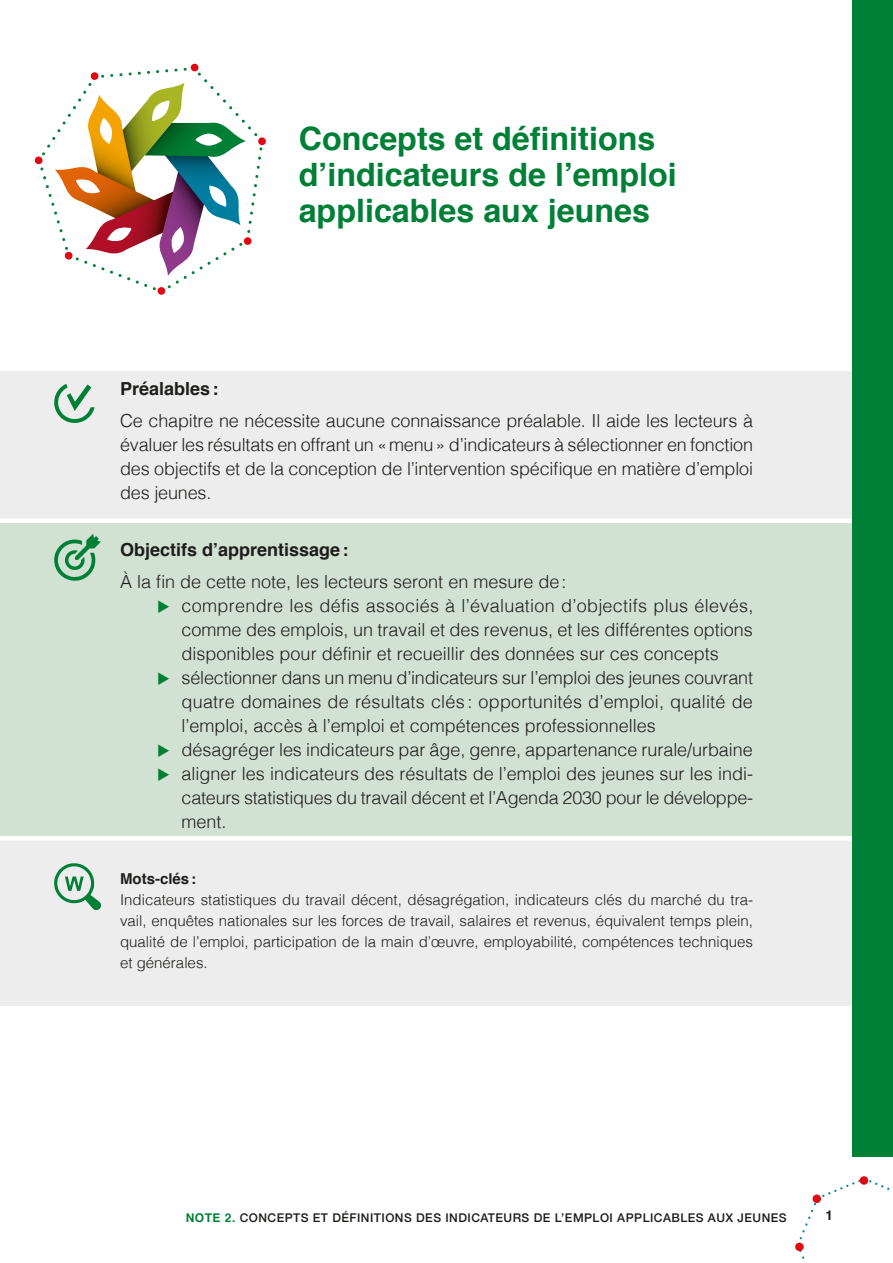
<style>
.page{position:relative;width:893px;height:1263px;background:#fff}
.page>*{position:absolute;margin:0;border:0;box-sizing:border-box;transform-origin:0 0}
.t1{font:700 32.25px/36px "Helvetica";color:#007f37}
.t2{font:300 18px/24px "Helvetica";color:#1d1d1b;text-align:justify}
.t3{font:700 18px "Helvetica";color:#1d1d1b}
.t4{font:300 15px/21px "Helvetica";color:#1d1d1b;text-align:justify}
.t5{font:700 15px "Helvetica";color:#1d1d1b}
.t6{font:700 13.5px "Helvetica";color:#1d1d1b}
.t7{font:500 12px "Helvetica Neue";letter-spacing:.04em;color:#1d1d1b}
.s1{font-family:"Helvetica";font-weight:700;color:#007f37}
</style>
<div class="page">
<svg style="left:796px;top:1177px;width:94px;height:82px"></svg>
<div style="left:860px;top:1176px;width:8px;height:9px;background:#e30613;border-radius:50%"></div>
<svg style="left:795px;top:1242px;width:9px;height:9px"></svg>
<div style="left:812px;top:1194px;width:9px;height:9px;background:#e30613;border-radius:50%"></div>
<div style="left:0;top:371px;width:893px;height:152px;background:#ededed"></div>
<div style="left:0;top:838px;width:893px;height:168px;background:#ededed"></div>
<div style="left:0;top:523px;width:893px;height:316px;background:#d1e2d2"></div>
<hr style="left:0;top:519px;width:893px;height:4px;background:#fff">
<hr style="left:0;top:836px;width:893px;height:4px;background:#fff">
<svg style="left:54px;top:384px;width:41px;height:39px"></svg>
<svg style="left:54px;top:534px;width:47px;height:47px"></svg>
<svg style="left:54px;top:863px;width:47px;height:47px"></svg>
<div style="left:853px;top:0;width:40px;height:1157px;background:#007f37"></div>
<svg style="left:34px;top:63px;width:232px;height:232px"></svg>
<h1 class="t1" style="left:299px;top:121px;width:380px">Concepts et définitions d’indicateurs de l’emploi applicables aux jeunes</h1>
<p class="t3" style="left:120px;top:374px;width:100px">Préalables:</p>
<p class="t2" style="left:120px;top:408px;width:634px">Ce chapitre ne nécessite aucune connaissance préalable. Il aide les lecteurs à évaluer les résultats en offrant un «menu» d’indicateurs à sélectionner en fonction des objectifs et de la conception de l’intervention spécifique en matière d’emploi des jeunes.</p>
<p class="t3" style="left:120px;top:535px;width:230px">Objectifs d’apprentissage:</p>
<p class="t2" style="left:182px;top:569px;width:573px;text-align:left;text-indent:-62px">À la fin de cette note, les lecteurs seront en mesure de:<br>comprendre les défis associés à l’évaluation d’objectifs plus élevés, comme des emplois, un travail et des revenus, et les différentes options disponibles pour définir et recueillir des données sur ces concepts sélectionner dans un menu d’indicateurs sur l’emploi des jeunes couvrant quatre domaines de résultats clés : opportunités d’emploi, qualité de l’emploi, accès à l’emploi et compétences professionnelles désagréger les indicateurs par âge, genre, appartenance rurale/urbaine aligner les indicateurs des résultats de l’emploi des jeunes sur les indi&shy;cateurs statistiques du travail décent et l’Agenda 2030 pour le développe&shy;ment.</p>
<p class="t5" style="left:120px;top:866px;width:78px">Mots-clés:</p>
<p class="t4" style="left:120px;top:888px;width:634px">Indicateurs statistiques du travail décent, désagrégation, indicateurs clés du marché du tra&shy;vail, enquêtes nationales sur les forces de travail, salaires et revenus, équivalent temps plein, qualité de l’emploi, participation de la main d’œuvre, employabilité, compétences techniques et générales.</p>
<p class="t7" style="left:186px;top:1207px;width:602px"><span class="s1">NOTE 2.</span> CONCEPTS ET DÉFINITIONS DES INDICATEURS DE L’EMPLOI APPLICABLES AUX JEUNES</p>
<p class="t6" style="left:825px;top:1204px;width:9px">1</p>
</div>
